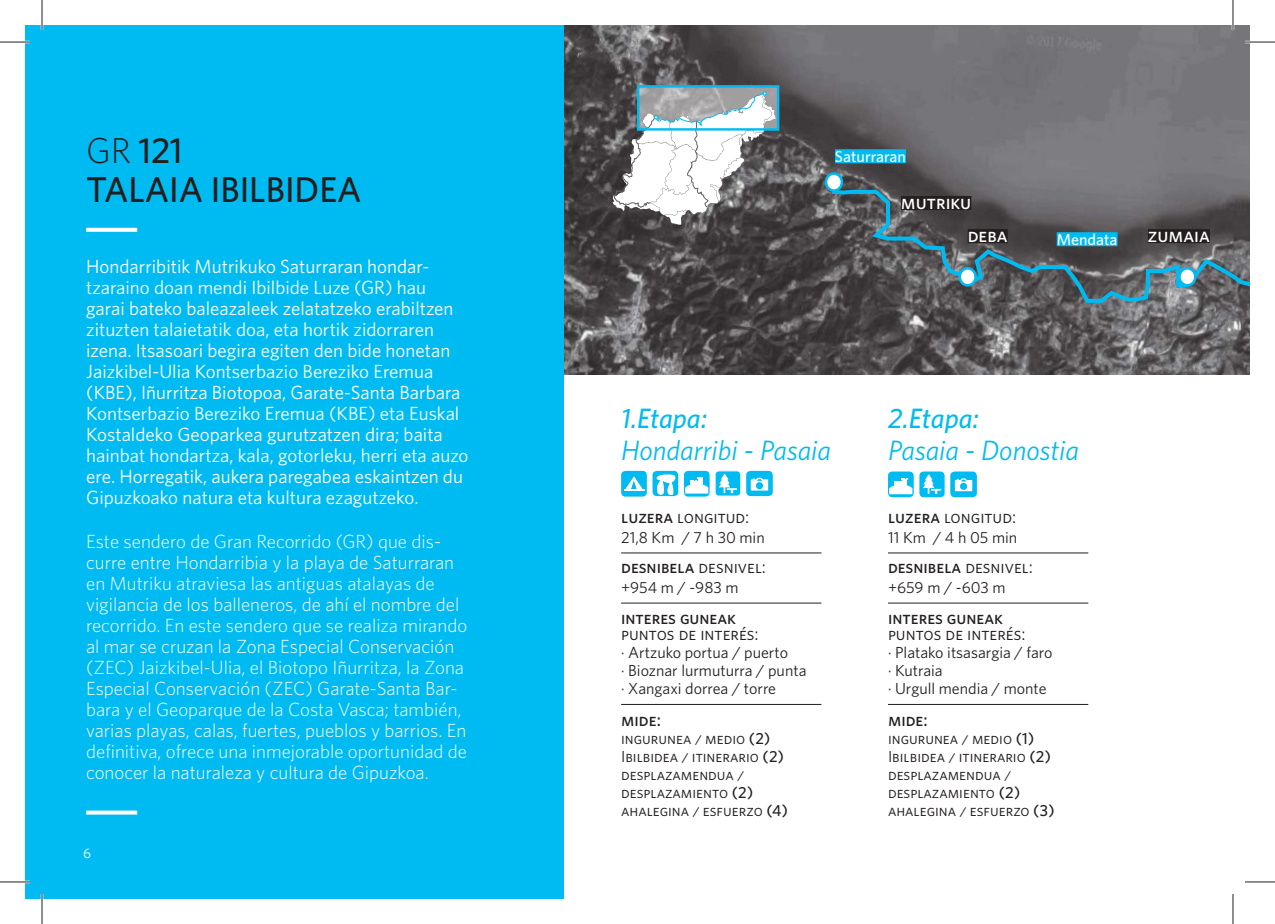
<style>
.page{position:relative;width:1275px;height:924px;background:#fff}
.page>*{position:absolute;margin:0;border:0;box-sizing:border-box;transform-origin:0 0}
.t1{font:500 36px/39.8px "Whitney HTF";color:#241f1f}
.t2{font:italic 28px "Whitney HTF";color:#00bbf2}
.t3{font:italic 500 28px "Whitney HTF";color:#00bbf2}
.t4{font:20px "Whitney HTF Medium SC";color:#fff}
.t5{font:300 19px/21px "Whitney HTF";color:#fff}
.t6{font:19px/21px "Whitney HTF";color:#fff}
.t7{font:18px "Whitney HTF Medium SC";color:#241f1f}
.t8{font:18px "Whitney HTF Book SC";color:#241f1f}
.t9{font:16px/18px "Whitney HTF Book SC";color:#241f1f}
.t10{font:16px/18px "Whitney HTF";color:#241f1f}
.t11{font:500 16px "Whitney HTF";color:#fff}
.t12{font:14px "Whitney HTF";color:#fff}
.s1{font-family:"Whitney HTF Light SC";font-weight:400}
.s2{font-family:"Whitney HTF Medium SC"}
.s3{font-family:"Whitney HTF Book SC"}
.s4{font-family:"Whitney HTF";font-weight:500}
</style>
<div class="page">
<img style="left:564px;top:25px;width:686px;height:349px">
<div style="left:25px;top:25px;width:539px;height:873px;background:#00bbf2"></div>
<svg style="left:86px;top:228px;width:51px;height:4px"></svg>
<svg style="left:86px;top:810px;width:51px;height:4px"></svg>
<div style="left:919px;top:471px;width:25px;height:26px;background:#00bbf2;border-radius:4px"></div>
<svg style="left:923px;top:474px;width:18px;height:19px"></svg>
<hr style="left:621px;top:703px;width:200px;height:1px;background:#241f1f">
<hr style="left:888px;top:703px;width:200px;height:1px;background:#241f1f">
<hr style="left:621px;top:602px;width:200px;height:1px;background:#241f1f">
<hr style="left:888px;top:602px;width:200px;height:1px;background:#241f1f">
<hr style="left:621px;top:552px;width:200px;height:1px;background:#241f1f">
<hr style="left:888px;top:552px;width:200px;height:1px;background:#241f1f">
<div style="left:950px;top:471px;width:27px;height:26px;background:#00bbf2;border-radius:4px"></div>
<svg style="left:954px;top:478px;width:18px;height:13px"></svg>
<div style="left:621px;top:470px;width:26px;height:26px;background:#00bbf2;border-radius:4px"></div>
<svg style="left:624px;top:476px;width:20px;height:14px"></svg>
<svg style="left:888px;top:471px;width:25px;height:26px"></svg>
<svg style="left:889px;top:477px;width:23px;height:17px"></svg>
<div style="left:652px;top:470px;width:26px;height:26px;background:#00bbf2;border-radius:4px"></div>
<svg style="left:656px;top:474px;width:19px;height:21px"></svg>
<svg style="left:715px;top:470px;width:25px;height:26px"></svg>
<div style="left:746px;top:470px;width:27px;height:26px;background:#00bbf2;border-radius:4px"></div>
<svg style="left:750px;top:477px;width:18px;height:13px"></svg>
<div style="left:684px;top:470px;width:25px;height:26px;background:#00bbf2;border-radius:4px"></div>
<svg style="left:685px;top:477px;width:23px;height:16px"></svg>
<svg style="left:640px;top:88px;width:136px;height:4px"></svg>
<div style="left:637px;top:85px;width:142px;height:45px;border:2px solid #00bbf2"></div>
<svg style="left:612px;top:92px;width:164px;height:133px"></svg>
<svg style="left:830px;top:44px;width:420px;height:321px;background:#66676b"></svg>
<div style="left:1178px;top:267px;width:18px;height:19px;background:#fff;border:3px solid #00bbf2;border-radius:50%"></div>
<div style="left:958px;top:267px;width:19px;height:19px;background:#fff;border:3px solid #00bbf2;border-radius:50%"></div>
<div style="left:824px;top:172px;width:19px;height:20px;background:#fff;border:3px solid #00bbf2;border-radius:50%"></div>
<div style="left:1056px;top:232px;width:61px;height:14px;background:#00bbf2"></div>
<div style="left:835px;top:149px;width:71px;height:14px;background:#00bbf2"></div>
<div style="left:1148px;top:229px;width:61px;height:14px;background:#241f1f"></div>
<div style="left:967px;top:229px;width:40px;height:14px;background:#241f1f"></div>
<div style="left:901px;top:196px;width:70px;height:14px;background:#241f1f"></div>
<hr style="left:0;top:41px;width:30px;height:2px;background:#fff">
<hr style="left:1245px;top:41px;width:30px;height:2px;background:#fff">
<hr style="left:0;top:880px;width:30px;height:2px;background:#fff">
<hr style="left:41px;top:0;width:2px;height:30px;background:#fff">
<hr style="left:41px;top:893px;width:2px;height:30px;background:#fff">
<hr style="left:1231px;top:0;width:3px;height:30px;background:#fff">
<hr style="left:0;top:42px;width:30px;height:1px;background:#241f1f">
<hr style="left:1245px;top:42px;width:30px;height:1px;background:#241f1f">
<hr style="left:0;top:881px;width:30px;height:1px;background:#241f1f">
<hr style="left:1245px;top:881px;width:30px;height:1px;background:#241f1f">
<hr style="left:42px;top:0;width:1px;height:30px;background:#241f1f">
<hr style="left:42px;top:893px;width:1px;height:30px;background:#241f1f">
<hr style="left:1232px;top:0;width:1px;height:30px;background:#241f1f">
<hr style="left:1232px;top:893px;width:1px;height:30px;background:#241f1f">
<h1 class="t1" style="left:86px;top:129px;width:277px"><span class="s1">GR</span> 121<br>TALAIA IBILBIDEA</h1>
<p class="t6" style="left:86px;top:255px;width:384px">Hondarribitik Mutrikuko Saturraran hondar&shy;tzaraino doan mendi Ibilbide Luze (GR) hau garai bateko baleazaleek zelatatzeko erabiltzen zituzten talaietatik doa, eta hortik zidorraren izena. Itsasoari begira egiten den bide honetan Jaizkibel-Ulia Kontserbazio Bereziko Eremua (KBE), Iñurritza Biotopoa, Garate-Santa Barbara Kontserbazio Bereziko Eremua (KBE) eta Euskal Kostaldeko Geoparkea gurutzatzen dira; baita hainbat hondartza, kala, gotorleku, herri eta auzo ere. Horregatik, aukera paregabea eskaintzen du Gipuzkoako natura eta kultura ezagutzeko.</p>
<p class="t5" style="left:86px;top:530px;width:382px">Este sendero de Gran Recorrido (GR) que dis&shy;curre entre Hondarribia y la playa de Saturraran en Mutriku atraviesa las antiguas atalayas de vigilancia de los balleneros, de ahí el nombre del recorrido. En este sendero que se realiza mirando al mar se cruzan la Zona Especial Conservación (ZEC) Jaizkibel-Ulia, el Biotopo Iñurritza, la Zona Especial Conservación (ZEC) Garate-Santa Bar&shy;bara y el Geoparque de la Costa Vasca; también, varias playas, calas, fuertes, pueblos y barrios. En definitiva, ofrece una inmejorable oportunidad de conocer la naturaleza y cultura de Gipuzkoa.</p>
<p class="t12" style="left:83px;top:844px;width:9px">6</p>
<p class="t11" style="left:835px;top:147px;width:73px">Saturraran</p>
<p class="t4" style="left:901px;top:190px;width:72px">mutriku</p>
<p class="t4" style="left:967px;top:223px;width:42px">deba</p>
<p class="t4" style="left:1148px;top:223px;width:63px">zumaia</p>
<p class="t11" style="left:1056px;top:230px;width:62px">Mendata</p>
<h2 class="t3" style="left:621px;top:401px;width:88px">1.Etapa:</h2>
<h2 class="t2" style="left:621px;top:433px;width:211px">Hondarribi - Pasaia</h2>
<p class="t8" style="left:621px;top:506px;width:130px"><span class="s2">luzera</span> longitud:</p>
<p class="t10" style="left:621px;top:528px;width:145px">21,8 Km / 7 h 30 min</p>
<p class="t7" style="left:621px;top:555px;width:146px">desnibela <span class="s3">desnivel:</span></p>
<p class="t10" style="left:621px;top:577px;width:119px">+954 m / -983 m</p>
<p class="t7" style="left:621px;top:607px;width:116px">interes guneak</p>
<p class="t8" style="left:621px;top:623px;width:139px">puntos de interés:</p>
<p class="t10" style="left:621px;top:643px;width:187px">· Artzuko portua / puerto<br>· Bioznar lurmuturra / punta · Xangaxi dorrea / torre</p>
<p class="t7" style="left:621px;top:708px;width:41px">mide:</p>
<p class="t9" style="left:621px;top:728px;width:168px">ingurunea / medio <span class="s4">(2)<br></span>Ibilbidea / itinerario <span class="s4">(2) </span>desplazamendua / desplazamiento <span class="s4">(2) </span>ahalegina / esfuerzo <span class="s4">(4)</span></p>
<h2 class="t3" style="left:888px;top:401px;width:93px">2.Etapa:</h2>
<h2 class="t2" style="left:888px;top:433px;width:192px">Pasaia - Donostia</h2>
<p class="t8" style="left:888px;top:506px;width:130px"><span class="s2">luzera</span> longitud:</p>
<p class="t10" style="left:888px;top:528px;width:131px">11 Km / 4 h 05 min</p>
<p class="t7" style="left:888px;top:555px;width:146px">desnibela <span class="s3">desnivel:</span></p>
<p class="t10" style="left:888px;top:577px;width:119px">+659 m / -603 m</p>
<p class="t7" style="left:888px;top:607px;width:116px">interes guneak</p>
<p class="t8" style="left:888px;top:623px;width:139px">puntos de interés:</p>
<p class="t10" style="left:888px;top:643px;width:166px">· Platako itsasargia / faro · Kutraia<br>· Urgull mendia / monte</p>
<p class="t7" style="left:888px;top:708px;width:41px">mide:</p>
<p class="t9" style="left:888px;top:728px;width:168px">ingurunea / medio <span class="s4">(1)<br></span>Ibilbidea / itinerario <span class="s4">(2) </span>desplazamendua / desplazamiento <span class="s4">(2) </span>ahalegina / esfuerzo <span class="s4">(3)</span></p>
</div>
